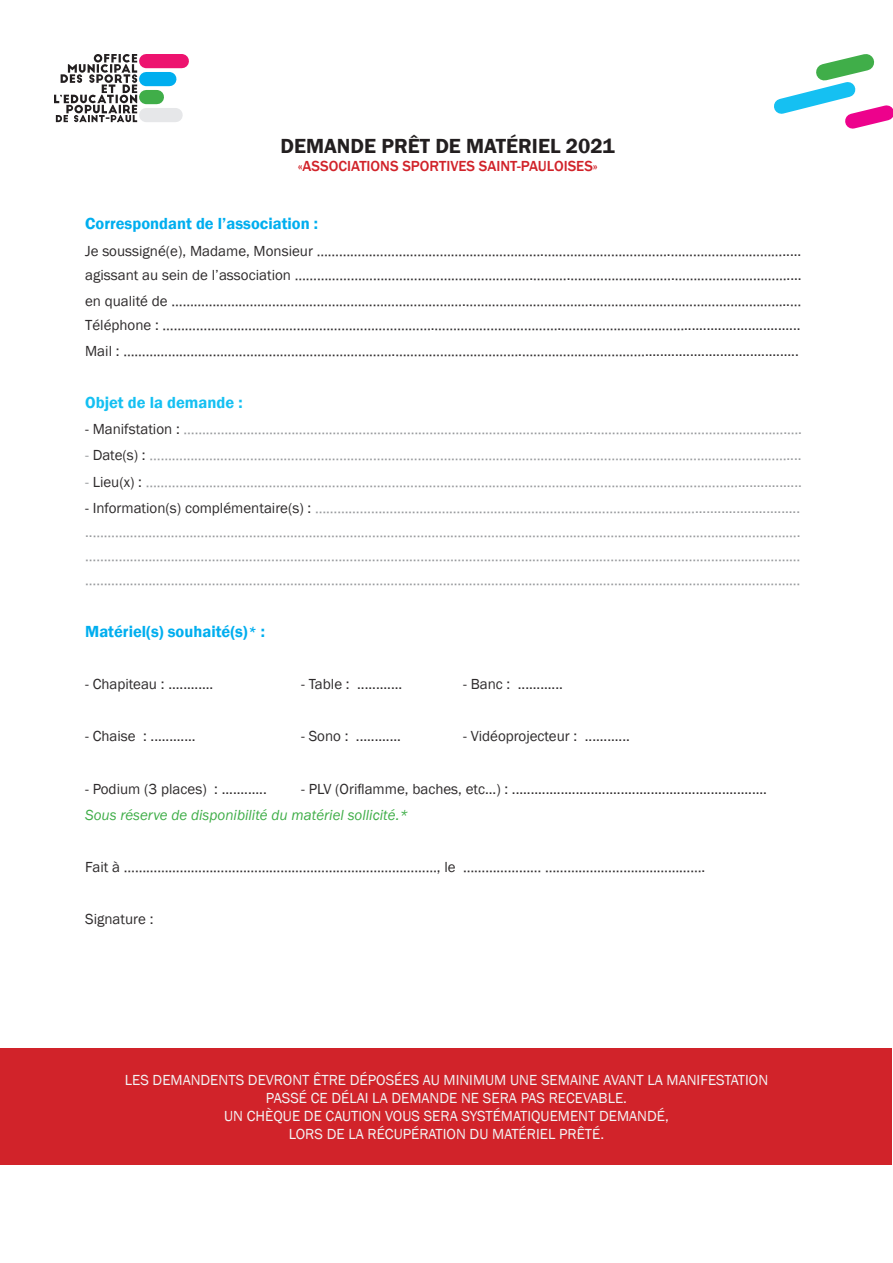
<style>
.page{position:relative;width:893px;height:1263px;background:#fff}
.page>*{position:absolute;margin:0;border:0;box-sizing:border-box;transform-origin:0 0}
.t1{font:600 21px "Franklin Gothic";color:#231f20}
.t2{font:600 16.5px "Franklin Gothic";color:#00aeef}
.t3{font:600 16.5px "Franklin Gothic";color:#15c0f2}
.t4{font:15px/24px "Franklin Gothic";color:#2e2b2c}
.t5{font:15px/24px "Franklin Gothic";color:#97999c;text-align:justify}
.t6{font:15px "Franklin Gothic";color:#f2f3f4}
.t7{font:italic 15px "Franklin Gothic";color:#40ae49}
.t8{font:500 15px "Franklin Gothic";color:#d1232a}
.s1{color:#2e2b2c}
.s2{font-style:italic;font-size:15px}
</style>
<div class="page">
<div style="left:1px;top:1048px;width:891px;height:116px;background:#d1232a"></div>
<div style="left:146px;top:54px;width:36px;height:14px;background:#ed136f"></div>
<div style="left:146px;top:72px;width:23px;height:14px;background:#00aeef"></div>
<div style="left:146px;top:90px;width:11px;height:14px;background:#40ae49"></div>
<div style="left:146px;top:108px;width:30px;height:14px;background:#e6e7e9"></div>
<svg style="left:54px;top:54px;width:83px;height:68px"></svg>
<svg style="left:774px;top:54px;width:119px;height:75px"></svg>
<p class="t1" style="left:281px;top:133px;width:336px">DEMANDE PRÊT DE MATÉRIEL 2021</p>
<p class="t8" style="left:298px;top:156px;width:302px">«ASSOCIATIONS SPORTIVES SAINT-PAULOISES»</p>
<p class="t2" style="left:85px;top:214px;width:234px">Correspondant de l’association :</p>
<p class="t4" style="left:85px;top:239px;width:718px">Je soussigné(e), Madame, Monsieur …………………………………………………….…………………………….…………………………..... agissant au sein de l’association ……………………………………………………….……….……………………….…………………………....</p>
<p class="t4" style="left:85px;top:289px;width:717px">en qualité de …………………………………………………………………….…………………………….……………………………………………..…<br>Téléphone : ……………………………………………………………….…………………………….……………………………...............................</p>
<p class="t4" style="left:85px;top:339px;width:715px">Mail : ……………………………………………………………….…………………………….…………………………….........................................</p>
<p class="t3" style="left:85px;top:392px;width:159px">Objet de la demande :</p>
<p class="t5" style="left:85px;top:418px;width:718px"><span class="s1">- Manifstation :</span> ………………………………………………………………………………………………..…………………………………………….….</p>
<p class="t5" style="left:85px;top:444px;width:718px">- <span class="s1">Date(s) :</span> ………………………………………………………………………………………………………………………………………………………....</p>
<p class="t5" style="left:85px;top:470px;width:718px">- <span class="s1">Lieu(x) :</span> …………………………………………………………………………………………………………………………………………….................</p>
<p class="t5" style="left:85px;top:496px;width:717px"><span class="s1">- Information(s) complémentaire(s) :</span> …………………………………………………………………………………………............................ ..………………………………………………………………………………………………………………………………………………………………………. ………………………………………………………………………………………………………………………………………………………………………… …………………………………………………………………………………………………………………………………………………………………………</p>
<p class="t2" style="left:85px;top:621px;width:181px">Matériel(s) souhaité(s)<span class="s2">*</span> :</p>
<p class="t4" style="left:85px;top:672px;width:130px">- Chapiteau : ............</p>
<p class="t4" style="left:301px;top:672px;width:103px">- Table : ............</p>
<p class="t4" style="left:463px;top:672px;width:101px">- Banc : ............</p>
<p class="t4" style="left:85px;top:725px;width:112px">- Chaise : ............</p>
<p class="t4" style="left:301px;top:725px;width:101px">- Sono : ............</p>
<p class="t4" style="left:463px;top:725px;width:168px">- Vidéoprojecteur : ............</p>
<p class="t4" style="left:85px;top:777px;width:183px">- Podium (3 places) : ............</p>
<p class="t4" style="left:301px;top:777px;width:467px">- PLV (Oriflamme, baches, etc...) : ....................................................................</p>
<p class="t7" style="left:85px;top:805px;width:325px">Sous réserve de disponibilité du matériel sollicité.*</p>
<p class="t4" style="left:85px;top:855px;width:622px">Fait à …………………………………………………………………………, le ………………… …………………………………….</p>
<p class="t4" style="left:85px;top:908px;width:70px">Signature :</p>
<p class="t6" style="left:125px;top:1070px;width:645px">LES DEMANDENTS DEVRONT ÊTRE DÉPOSÉES AU MINIMUM UNE SEMAINE AVANT LA MANIFESTATION</p>
<p class="t6" style="left:266px;top:1088px;width:363px">PASSÉ CE DÉLAI LA DEMANDE NE SERA PAS RECEVABLE.</p>
<p class="t6" style="left:224px;top:1106px;width:446px">UN CHÈQUE DE CAUTION VOUS SERA SYSTÉMATIQUEMENT DEMANDÉ,</p>
<p class="t6" style="left:289px;top:1124px;width:317px">LORS DE LA RÉCUPÉRATION DU MATÉRIEL PRÊTÉ.</p>
</div>
